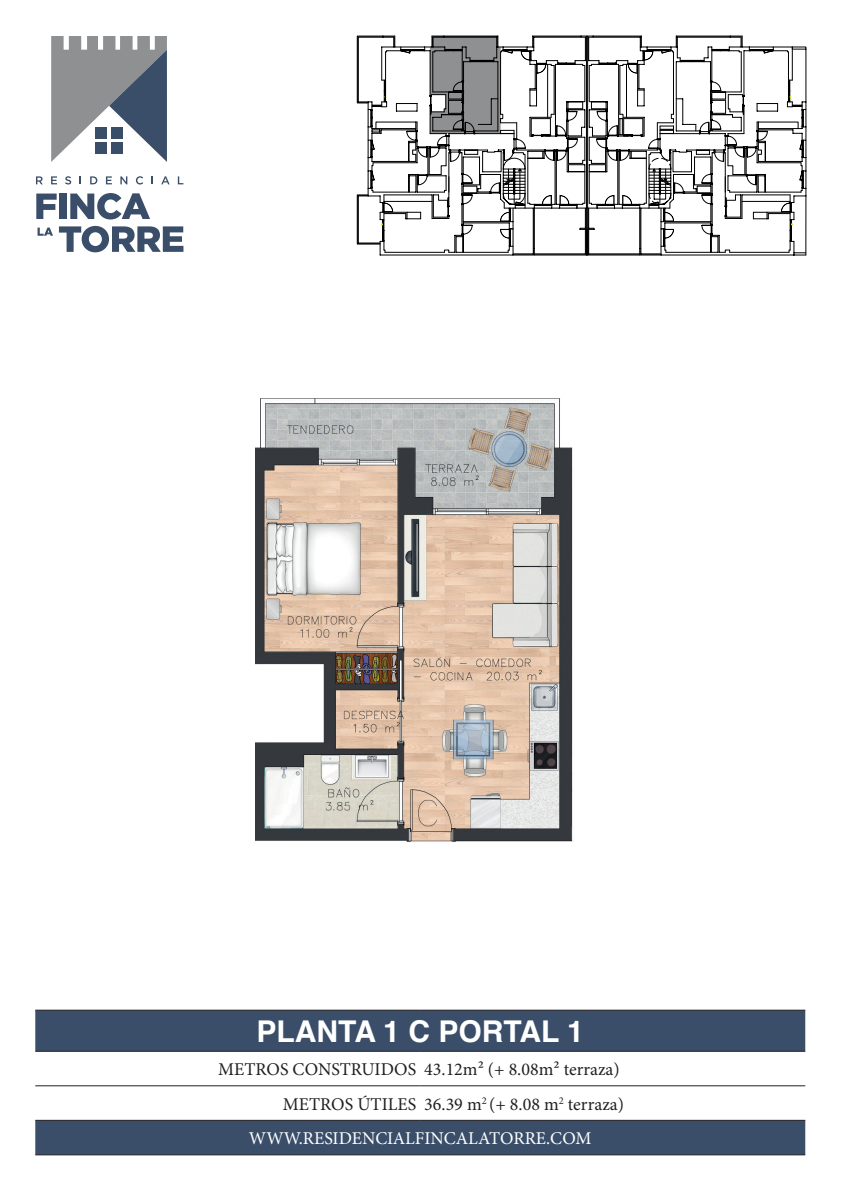
<style>
.page{position:relative;width:842px;height:1191px;background:#fff}
.page>*{position:absolute;margin:0;border:0;box-sizing:border-box;transform-origin:0 0}
.t1{font:700 30px "Helvetica";color:#fff}
.t2{font:18px "Minion Pro";color:#231f20}
.t3{font:18px "Minion Pro";color:#fff}
</style>
<div class="page">
<svg style="left:36px;top:176px;width:7px;height:8px"></svg>
<svg style="left:51px;top:176px;width:6px;height:8px"></svg>
<svg style="left:65px;top:176px;width:6px;height:8px"></svg>
<svg style="left:90px;top:176px;width:7px;height:8px"></svg>
<svg style="left:106px;top:176px;width:6px;height:8px"></svg>
<svg style="left:120px;top:176px;width:7px;height:8px"></svg>
<svg style="left:136px;top:176px;width:7px;height:8px"></svg>
<svg style="left:161px;top:176px;width:9px;height:8px"></svg>
<svg style="left:178px;top:176px;width:5px;height:8px"></svg>
<svg style="left:36px;top:193px;width:21px;height:26px"></svg>
<div style="left:59px;top:193px;width:7px;height:26px;background:#3a4e69"></div>
<svg style="left:70px;top:193px;width:80px;height:26px"></svg>
<svg style="left:38px;top:227px;width:15px;height:9px"></svg>
<svg style="left:59px;top:226px;width:124px;height:26px"></svg>
<svg style="left:51px;top:36px;width:116px;height:126px"></svg>
<div style="left:96px;top:127px;width:11px;height:11px;background:#3a4e69"></div>
<div style="left:112px;top:127px;width:11px;height:11px;background:#3a4e69"></div>
<div style="left:96px;top:142px;width:11px;height:11px;background:#3a4e69"></div>
<div style="left:112px;top:142px;width:11px;height:11px;background:#3a4e69"></div>
<svg style="left:35px;top:1011px;width:770px;height:143px;fill:#3a4e69"></svg>
<hr style="left:35px;top:1010px;width:385px;height:1px;background:#231f20">
<hr style="left:420px;top:1010px;width:385px;height:1px;background:#231f20">
<hr style="left:35px;top:1051px;width:385px;height:1px;background:#231f20">
<hr style="left:420px;top:1051px;width:385px;height:1px;background:#231f20">
<hr style="left:35px;top:1085px;width:385px;height:1px;background:#231f20">
<hr style="left:420px;top:1085px;width:385px;height:1px;background:#231f20">
<hr style="left:35px;top:1120px;width:385px;height:1px;background:#231f20">
<hr style="left:420px;top:1120px;width:385px;height:1px;background:#231f20">
<hr style="left:35px;top:1154px;width:385px;height:1px;background:#231f20">
<hr style="left:420px;top:1154px;width:385px;height:1px;background:#231f20">
<svg style="left:588px;top:46px;width:218px;height:209px"></svg>
<svg style="left:357px;top:36px;width:441px;height:216px"></svg>
<img style="left:255px;top:398px;width:318px;height:445px">
<h1 class="t1" style="left:257px;top:1007px;width:329px">PLANTA 1 C PORTAL 1</h1>
<p class="t2" style="left:218px;top:1057px;width:403px">METROS CONSTRUIDOS 43.12m² (+ 8.08m² terraza)</p>
<p class="t2" style="left:283px;top:1091px;width:343px">METROS ÚTILES 36.39 m<sup>2</sup> (+ 8.08 m<sup>2</sup> terraza)</p>
<p class="t3" style="left:249px;top:1126px;width:344px">WWW.RESIDENCIALFINCALATORRE.COM</p>
</div>
